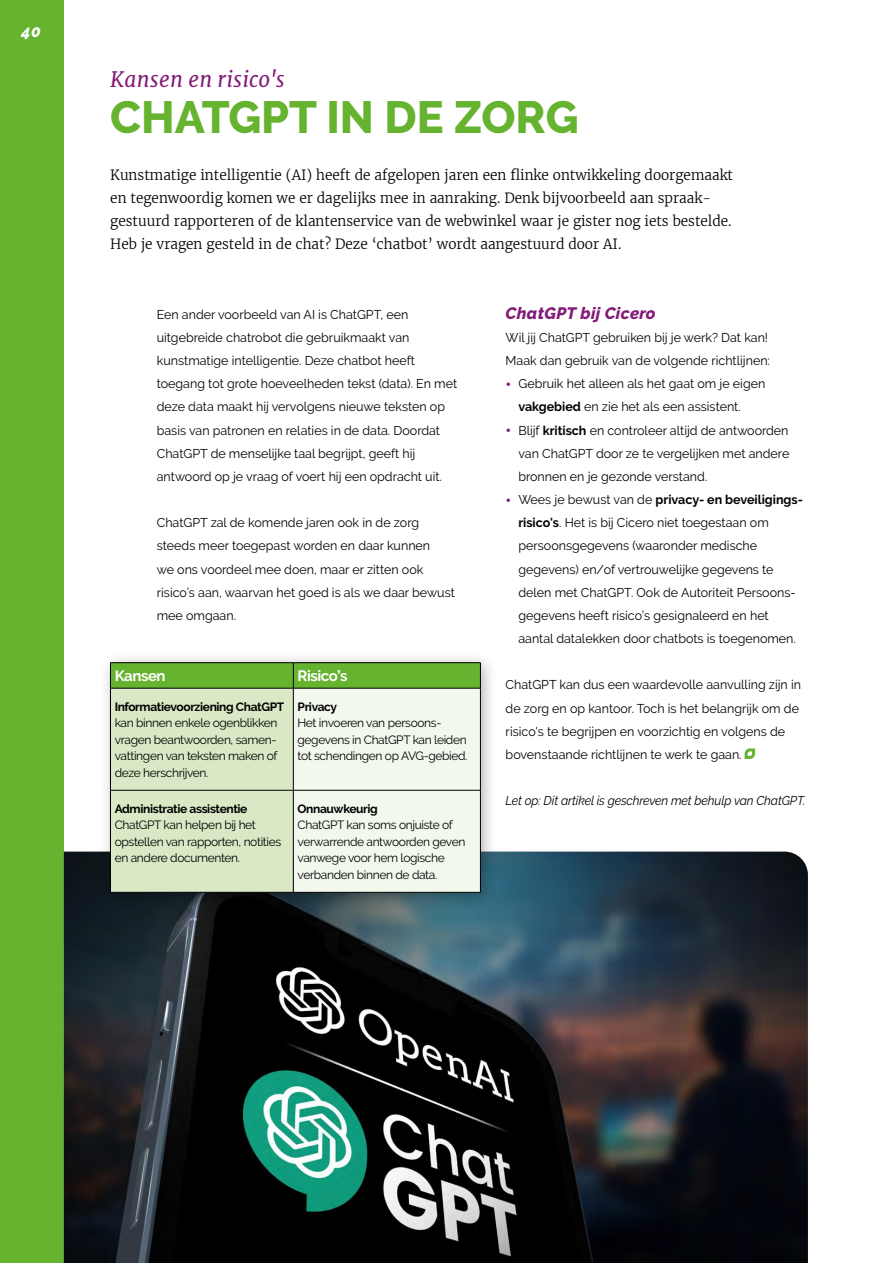
<style>
.page{position:relative;width:893px;height:1263px;background:#fff}
.page>*{position:absolute;margin:0;border:0;box-sizing:border-box;transform-origin:0 0}
.t1{font:800 45px "Raleway";color:#65b32e}
.t2{font:italic 21px "Merriweather";letter-spacing:.01em;color:#831b78}
.t3{font:italic 800 16.5px "Raleway";letter-spacing:.02em;color:#831b78}
.t4{font:italic 800 16.5px "Raleway";color:#fff}
.t5{font:700 15px "Raleway";letter-spacing:-.03em;color:#fff}
.t6{font:300 13.95px/23.1px "Merriweather";color:#000}
.t7{font:12.75px/23.1px "Raleway";color:#000}
.t8{font:italic 12.75px "Raleway";letter-spacing:-.01em;color:#000;scale:.95 1}
.t9{font:12px/16.5px "Raleway";letter-spacing:-.03em;color:#000}
.t10{font:700 12px "Raleway";letter-spacing:-.03em;color:#000}
.s1{font-weight:700;font-size:16.5px;color:#831b78}
.s2{font-weight:700}
</style>
<div class="page">
<div style="left:0;top:0;width:64px;height:1263px;background:#65b32e"></div>
<img style="left:64px;top:852px;width:744px;height:411px">
<div style="left:99px;top:651px;width:399px;height:259px;background:#000;opacity:.3"></div>
<hr style="left:110px;top:662px;width:183px;height:1px;background:#000">
<hr style="left:293px;top:662px;width:188px;height:1px;background:#000">
<svg style="left:110px;top:663px;width:371px;height:229px;background:#d5e7c4"></svg>
<hr style="left:110px;top:688px;width:183px;height:1px;background:#000">
<hr style="left:110px;top:688px;width:1px;height:102px;background:#000">
<hr style="left:293px;top:688px;width:188px;height:1px;background:#000">
<hr style="left:110px;top:790px;width:183px;height:1px;background:#000">
<hr style="left:110px;top:790px;width:1px;height:102px;background:#000">
<hr style="left:293px;top:790px;width:188px;height:1px;background:#000">
<hr style="left:110px;top:892px;width:183px;height:1px;background:#000">
<hr style="left:293px;top:892px;width:188px;height:1px;background:#000">
<svg style="left:744px;top:748px;width:12px;height:11px"></svg>
<p class="t4" style="left:21px;top:21px;width:21px">40</p>
<h2 class="t2" style="left:110px;top:65px;width:176px">Kansen en risico's</h2>
<h1 class="t1" style="left:110px;top:92px;width:470px">CHATGPT IN DE ZORG</h1>
<p class="t6" style="left:110px;top:163px;width:624px">Kunstmatige intelligentie (AI) heeft de afgelopen jaren een flinke ontwikkeling doorgemaakt en tegenwoordig komen we er dagelijks mee in aanraking. Denk bijvoorbeeld aan spraak&shy;gestuurd rapporteren of de klantenservice van de webwinkel waar je gister nog iets bestelde.<br>Heb je vragen gesteld in de chat? Deze ‘chatbot’ wordt aangestuurd door AI.</p>
<p class="t7" style="left:157px;top:303px;width:302px">Een ander voorbeeld van AI is ChatGPT, een uitgebreide chatrobot die gebruikmaakt van kunstmatige intelligentie. Deze chatbot heeft toegang tot grote hoeveelheden tekst (data). En met deze data maakt hij vervolgens nieuwe teksten op basis van patronen en relaties in de data. Doordat ChatGPT de menselijke taal begrijpt, geeft hij antwoord op je vraag of voert hij een opdracht uit.</p>
<p class="t7" style="left:157px;top:511px;width:300px">ChatGPT zal de komende jaren ook in de zorg steeds meer toegepast worden en daar kunnen<br>we ons voordeel mee doen, maar er zitten ook risico’s aan, waarvan het goed is als we daar bewust mee omgaan.</p>
<p class="t5" style="left:115px;top:667px;width:52px">Kansen</p>
<p class="t5" style="left:298px;top:667px;width:51px">Risico’s</p>
<p class="t10" style="left:115px;top:700px;width:171px">Informatievoorziening ChatGPT</p>
<p class="t9" style="left:115px;top:715px;width:164px;text-align:justify">kan binnen enkele ogenblikken vragen beantwoorden, samen&shy;vattingen van teksten maken of deze herschrijven.</p>
<p class="t10" style="left:298px;top:700px;width:41px">Privacy</p>
<p class="t9" style="left:298px;top:715px;width:171px">Het invoeren van persoons&shy;gegevens in ChatGPT kan leiden tot schendingen op AVG-gebied.</p>
<p class="t10" style="left:115px;top:802px;width:134px">Administratie assistentie</p>
<p class="t9" style="left:115px;top:817px;width:168px">ChatGPT kan helpen bij het opstellen van rapporten, notities en andere documenten.</p>
<p class="t10" style="left:298px;top:802px;width:82px">Onnauwkeurig</p>
<p class="t9" style="left:298px;top:817px;width:169px">ChatGPT kan soms onjuiste of verwarrende antwoorden geven vanwege voor hem logische verbanden binnen de data.</p>
<p class="t3" style="left:506px;top:303px;width:152px">ChatGPT bij Cicero</p>
<p class="t7" style="left:506px;top:326px;width:266px">Wil jij ChatGPT gebruiken bij je werk? Dat kan!<br>Maak dan gebruik van de volgende richtlijnen:</p>
<p class="t7" style="left:518px;top:372px;width:248px;text-indent:-13px"><span class="s1">•</span> Gebruik het alleen als het gaat om je eigen <span class="s2">vakgebied</span> en zie het als een assistent.</p>
<p class="t7" style="left:518px;top:418px;width:272px;text-align:justify;text-indent:-13px"><span class="s1">•</span> Blijf <span class="s2">kritisch</span> en controleer altijd de antwoorden van ChatGPT door ze te vergelijken met andere bronnen en je gezonde verstand.</p>
<p class="t7" style="left:518px;top:488px;width:286px;text-indent:-13px"><span class="s1">•</span> Wees je bewust van de <span class="s2">privacy- en beveiligings&shy;risico's</span>. Het is bij Cicero niet toegestaan om persoonsgegevens (waaronder medische gegevens) en/of vertrouwelijke gegevens te delen met ChatGPT. Ook de Autoriteit Persoons&shy;gegevens heeft risico’s gesignaleerd en het aantal datalekken door chatbots is toegenomen.</p>
<p class="t7" style="left:506px;top:673px;width:297px">ChatGPT kan dus een waardevolle aanvulling zijn in de zorg en op kantoor. Toch is het belangrijk om de risico's te begrijpen en voorzichtig en volgens de bovenstaande richtlijnen te werk te gaan.</p>
<p class="t8" style="left:506px;top:793px;width:317px">Let op: Dit artikel is geschreven met behulp van ChatGPT.</p>
</div>
